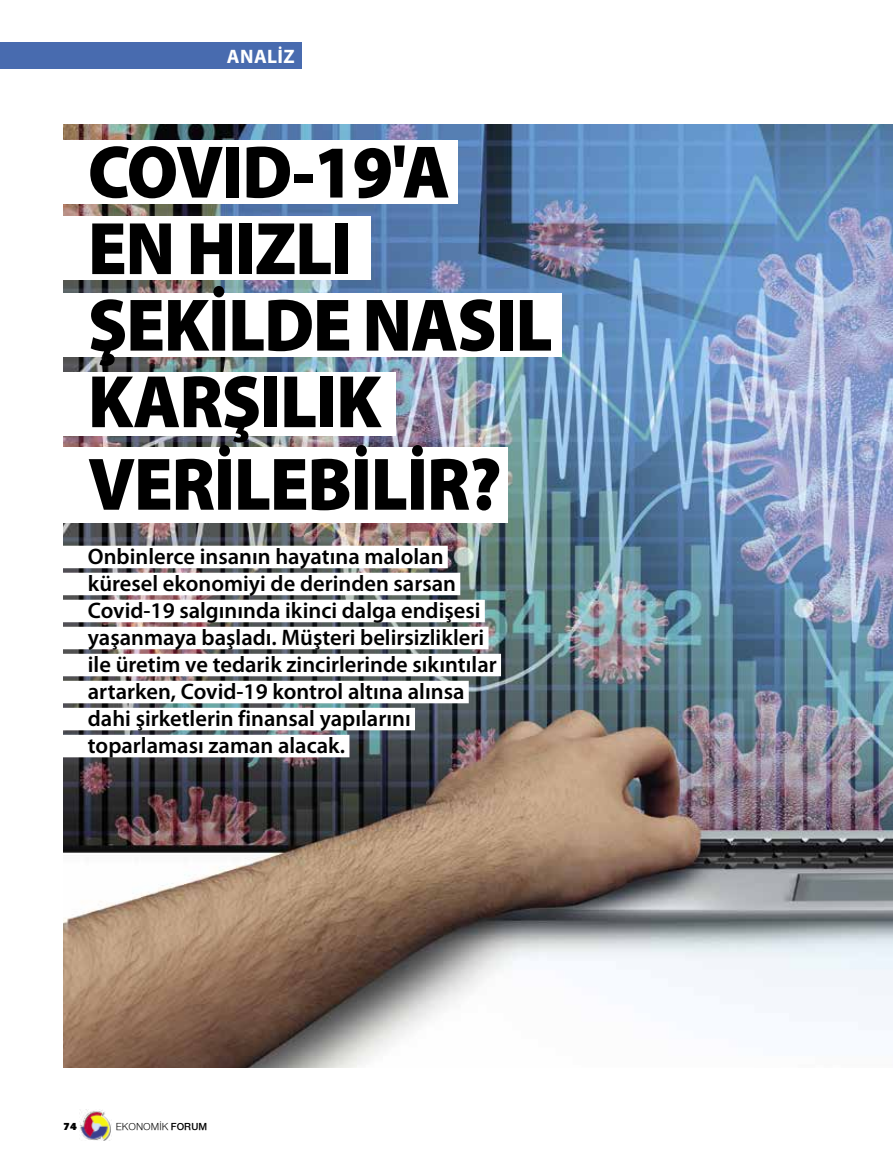
<style>
.page{position:relative;width:893px;height:1170px;background:#fff}
.page>*{position:absolute;margin:0;border:0;box-sizing:border-box;transform-origin:0 0}
.t1{font:900 75px/78px "Myriad Pro";letter-spacing:-.02em;color:#000;scale:.94 1}
.t2{font:600 22.5px/27px "Myriad Pro";color:#000}
.t3{font:700 19.5px "Myriad Pro";letter-spacing:.02em;color:#fff}
.t4{font:10.5px "Nimbus Sans Novus";color:#000}
.t5{font:900 10.5px "PF Agora Sans Pro";color:#000}
.s1{font-weight:600}
</style>
<div class="page">
<img style="left:63px;top:124px;width:830px;height:943px">
<div style="left:0;top:43px;width:302px;height:26px;background:#486baf"></div>
<img style="left:80px;top:1109px;width:31px;height:31px">
<div style="left:60px;top:140px;width:398px;height:64px;background:#fff"></div>
<div style="left:60px;top:216px;width:311px;height:64px;background:#fff"></div>
<div style="left:60px;top:293px;width:502px;height:64px;background:#fff"></div>
<div style="left:60px;top:372px;width:336px;height:63px;background:#fff"></div>
<div style="left:60px;top:447px;width:448px;height:76px;background:#fff"></div>
<div style="left:62px;top:545px;width:386px;height:23px;background:#fff"></div>
<div style="left:62px;top:572px;width:398px;height:23px;background:#fff"></div>
<div style="left:62px;top:599px;width:423px;height:23px;background:#fff"></div>
<div style="left:62px;top:626px;width:426px;height:23px;background:#fff"></div>
<div style="left:62px;top:653px;width:439px;height:23px;background:#fff"></div>
<div style="left:62px;top:680px;width:407px;height:23px;background:#fff"></div>
<div style="left:62px;top:707px;width:353px;height:23px;background:#fff"></div>
<div style="left:62px;top:734px;width:287px;height:23px;background:#fff"></div>
<p class="t3" style="left:227px;top:45px;width:69px">ANALİZ</p>
<h1 class="t1" style="left:88px;top:134px;width:496px">COVID-19'A<br>EN HIZLI<br>ŞEKİLDE NASIL<br>KARŞILIK<br>VERİLEBİLİR?</h1>
<p class="t2" style="left:88px;top:543px;width:410px">Onbinlerce insanın hayatına malolan küresel ekonomiyi de derinden sarsan Covid-19 salgınında ikinci dalga endişesi yaşanmaya başladı. Müşteri belirsizlikleri ile üretim ve tedarik zincirlerinde sıkıntılar artarken, Covid-19 kontrol altına alınsa dahi şirketlerin finansal yapılarını toparlaması zaman alacak.</p>
<p class="t5" style="left:63px;top:1119px;width:15px">74</p>
<p class="t4" style="left:116px;top:1120px;width:93px">EKONOMİK <span class="s1">FORUM</span></p>
</div>
